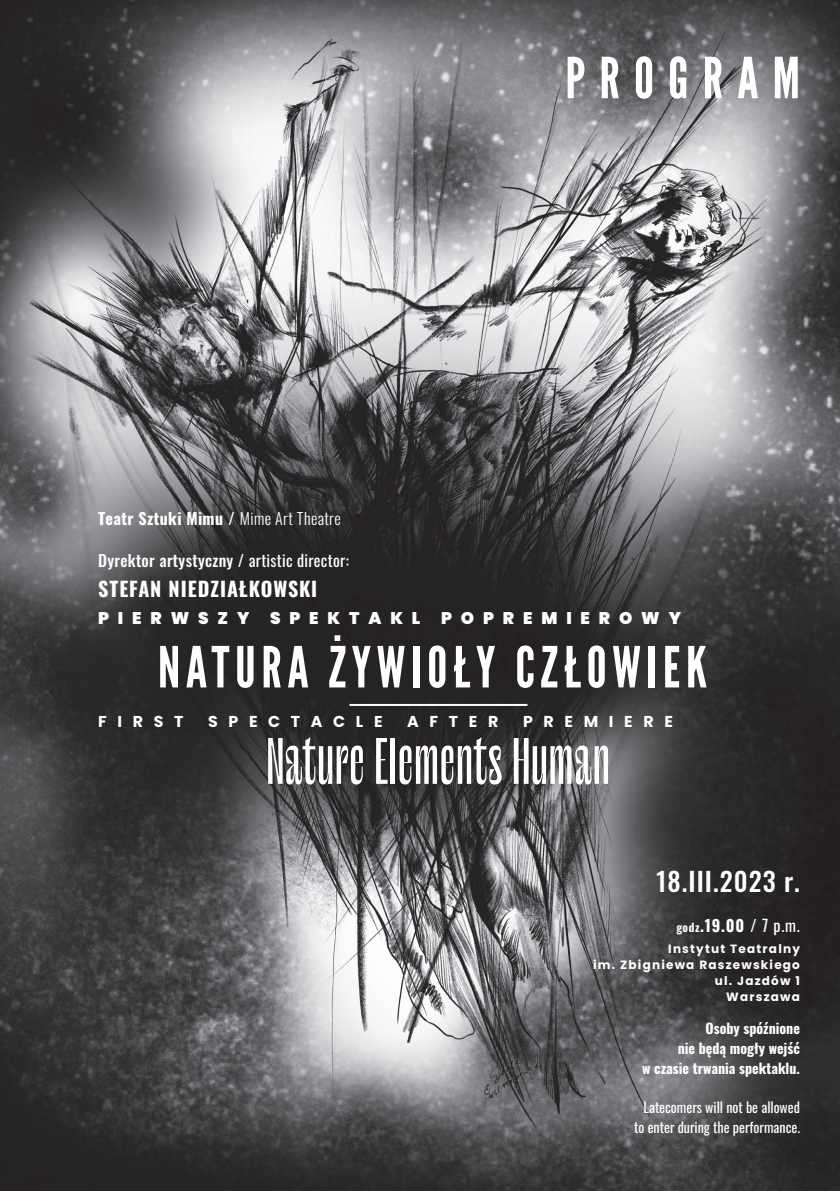
<style>
.page{position:relative;width:840px;height:1191px;background:#fff}
.page>*{position:absolute;margin:0;border:0;box-sizing:border-box;transform-origin:0 0}
.t1{font:56.6px "League Gothic";letter-spacing:.1em;color:#fff}
.t2{font:56.6px "Le Murmure";color:#fff}
.t3{font:56.6px "League Gothic";letter-spacing:.25em;color:#fff}
.t4{font:500 26px "Oswald";letter-spacing:.04em;color:#fff}
.t5{font:700 20px "Oswald";letter-spacing:.045em;color:#fff}
.t6{font:900 16.8px "Poppins";letter-spacing:.525em;color:#fff}
.artysci{font:700 16px "Oswald";letter-spacing:.025em;color:#fff}
.t7{font:500 16px "Oswald";letter-spacing:.02em;color:#fff}
.t8{font:700 15.8px "Poppins";letter-spacing:.675em;color:#fff}
.artysci-2{font:700 14px/19.8px "Oswald";color:#fff;text-align:right}
.artysci-3{font:14px/19.8px "Oswald";color:#fff;text-align:right}
.artysci-4{font:700 12px/16px "Poppins";letter-spacing:.1em;color:#fff;text-align:right}
.s1{font-weight:300}
.s2{font-weight:400}
.s3{font-size:11.4px}
</style>
<div class="page">
<img style="left:0;top:0;width:839px;height:1191px">
<hr style="left:349px;top:704px;width:178px;height:2px;background:#fff">
<img style="left:480px;top:1053px;width:61px;height:63px">
<p class="artysci" style="left:98px;top:504px;width:244px">Teatr Sztuki Mimu / <span class="s1">Mime Art Theatre</span></p>
<p class="t3" style="left:565px;top:44px;width:236px">PROGRAM</p>
<p class="t7" style="left:98px;top:546px;width:252px">Dyrektor artystyczny / <span class="s2">artistic director:</span></p>
<p class="t5" style="left:98px;top:570px;width:220px">STEFAN NIEDZIAŁKOWSKI</p>
<p class="t1" style="left:158px;top:633px;width:550px">NATURA ŻYWIOŁY CZŁOWIEK</p>
<p class="t6" style="left:98px;top:608px;width:584px">PIERWSZY SPEKTAKL POPREMIEROWY</p>
<p class="t8" style="left:98px;top:712px;width:87px">FIRST</p>
<p class="t8" style="left:208px;top:712px;width:176px">SPECTACLE</p>
<p class="t8" style="left:407px;top:712px;width:93px">AFTER</p>
<p class="t8" style="left:523px;top:712px;width:151px">PREMIERE</p>
<p class="t2" style="left:266px;top:726px;width:345px">Nature Elements Human</p>
<p class="t4" style="left:656px;top:858px;width:145px">18.III.2023 r.</p>
<p class="artysci" style="left:676px;top:911px;width:125px"><span class="s3">godz</span>.19.00 / <span class="s2">7 p.m.</span></p>
<p class="artysci-4" style="left:593px;top:940px;width:208px">Instytut Teatralny<br>im. Zbigniewa Raszewskiego</p>
<p class="artysci-4" style="left:714px;top:972px;width:87px">ul. Jazdów 1</p>
<p class="artysci-4" style="left:725px;top:988px;width:75px">Warszawa</p>
<p class="artysci-2" style="left:642px;top:1017px;width:159px">Osoby spóźnione<br>nie będą mogły wejść<br>w czasie trwania spektaklu.</p>
<p class="artysci-3" style="left:634px;top:1096px;width:167px">Latecomers will not be allowed to enter during the performance.</p>
</div>
